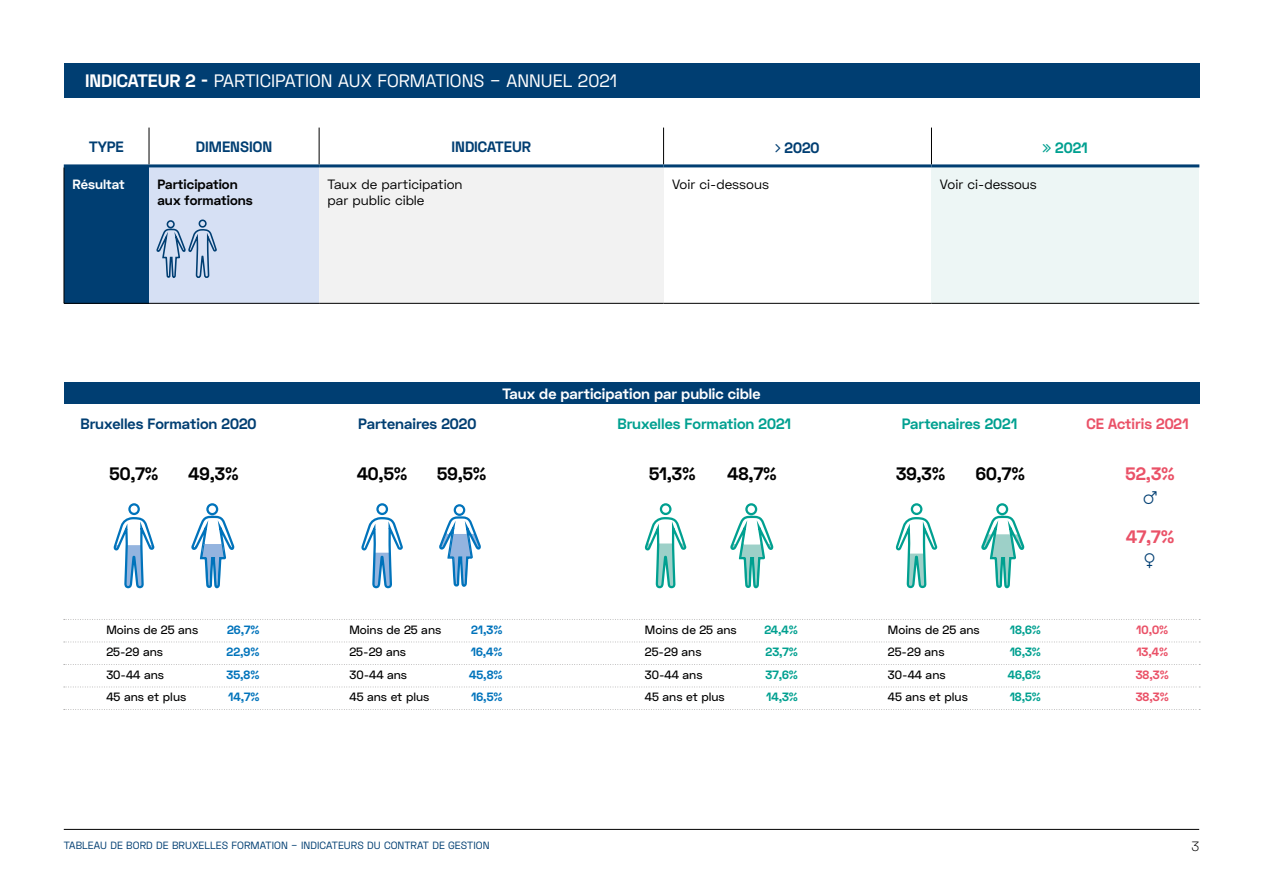
<style>
.page{position:relative;width:1263px;height:893px;background:#fff}
.page>*{position:absolute;margin:0;border:0;box-sizing:border-box;transform-origin:0 0}
.t1{font:18px "Space Grotesk";color:#fff}
.t2{font:700 18px "Space Grotesk";color:#000}
.t3{font:700 18px "Space Grotesk";color:#ea5167}
.t4{font:700 15px "Space Grotesk";color:#003e72}
.t5{font:700 15px "Space Grotesk";color:#00a090}
.t6{font:700 15px "Space Grotesk";color:#fff}
.t7{font:700 15px "Space Grotesk";color:#ea5167}
.t8{font:13.5px/15.6px "Space Grotesk";color:#000}
.t9{font:700 13.5px/15.6px "Space Grotesk";color:#000}
.t10{font:700 13.5px "Space Grotesk";color:#fff}
.t11{font:300 13.5px "Space Grotesk";color:#000}
.t12{font:500 12px "Space Grotesk";color:#000}
.t13{font:700 12px "Space Grotesk";color:#0073bb}
.t14{font:700 12px "Space Grotesk";color:#00a090}
.t15{font:700 12px/22.5px "Space Grotesk";color:#ea5167;text-align:justify}
.t16{font:10.5px "Space Grotesk";letter-spacing:.005em;color:#003e72}
.s1{font-weight:700}
</style>
<div class="page">
<hr style="left:64px;top:829px;width:1135px;height:1px;background:#000">
<svg style="left:981px;top:503px;width:43px;height:85px"></svg>
<svg style="left:896px;top:503px;width:41px;height:85px"></svg>
<svg style="left:730px;top:503px;width:43px;height:85px"></svg>
<svg style="left:645px;top:503px;width:41px;height:85px"></svg>
<svg style="left:439px;top:504px;width:42px;height:83px"></svg>
<svg style="left:361px;top:503px;width:42px;height:85px"></svg>
<div style="left:64px;top:166px;width:85px;height:137px;background:#003e72"></div>
<div style="left:149px;top:166px;width:170px;height:137px;background:#d6e0f4"></div>
<div style="left:319px;top:166px;width:344px;height:137px;background:#f2f2f2"></div>
<div style="left:931px;top:166px;width:268px;height:137px;background:#edf6f5"></div>
<hr style="left:149px;top:128px;width:1px;height:36px;background:#000">
<hr style="left:319px;top:128px;width:1px;height:36px;background:#000">
<hr style="left:663px;top:128px;width:1px;height:36px;background:#000">
<hr style="left:931px;top:128px;width:1px;height:36px;background:#000">
<hr style="left:64px;top:167px;width:1px;height:136px;background:#000">
<hr style="left:64px;top:303px;width:85px;height:1px;background:#000">
<hr style="left:149px;top:303px;width:170px;height:1px;background:#000">
<hr style="left:319px;top:303px;width:344px;height:1px;background:#000">
<hr style="left:663px;top:303px;width:268px;height:1px;background:#000">
<hr style="left:931px;top:303px;width:268px;height:1px;background:#000">
<hr style="left:64px;top:164px;width:85px;height:3px;background:#003e72">
<hr style="left:149px;top:164px;width:170px;height:3px;background:#003e72">
<hr style="left:319px;top:164px;width:344px;height:3px;background:#003e72">
<hr style="left:663px;top:164px;width:268px;height:3px;background:#003e72">
<hr style="left:931px;top:164px;width:268px;height:3px;background:#003e72">
<div style="left:64px;top:64px;width:1135px;height:34px;background:#003e72"></div>
<div style="left:64px;top:383px;width:1135px;height:21px;background:#003e72"></div>
<svg style="left:64px;top:619px;width:1136px;height:1px"></svg>
<svg style="left:64px;top:642px;width:1136px;height:1px"></svg>
<svg style="left:64px;top:664px;width:1136px;height:1px"></svg>
<svg style="left:64px;top:687px;width:1136px;height:1px"></svg>
<svg style="left:64px;top:709px;width:1136px;height:1px"></svg>
<svg style="left:155px;top:219px;width:63px;height:85px"></svg>
<svg style="left:114px;top:503px;width:40px;height:85px"></svg>
<svg style="left:191px;top:503px;width:43px;height:85px"></svg>
<h1 class="t1" style="left:85px;top:69px;width:534px"><span class="s1">INDICATEUR 2 -</span> PARTICIPATION AUX FORMATIONS – ANNUEL 2021</h1>
<p class="t4" style="left:89px;top:137px;width:36px">TYPE</p>
<p class="t4" style="left:196px;top:137px;width:78px">DIMENSION</p>
<p class="t4" style="left:451px;top:137px;width:81px">INDICATEUR</p>
<p class="t4" style="left:785px;top:138px;width:36px">2020</p>
<p class="t5" style="left:1055px;top:138px;width:34px">2021</p>
<p class="t10" style="left:72px;top:176px;width:54px">Résultat</p>
<p class="t9" style="left:158px;top:177px;width:97px">Participation aux formations</p>
<p class="t8" style="left:328px;top:177px;width:136px">Taux de participation par public cible</p>
<p class="t8" style="left:672px;top:177px;width:98px">Voir ci-dessous</p>
<p class="t8" style="left:940px;top:177px;width:98px">Voir ci-dessous</p>
<p class="t6" style="left:502px;top:384px;width:260px">Taux de participation par public cible</p>
<p class="t4" style="left:80px;top:414px;width:178px">Bruxelles Formation 2020</p>
<p class="t4" style="left:358px;top:414px;width:119px">Partenaires 2020</p>
<p class="t5" style="left:617px;top:414px;width:175px">Bruxelles Formation 2021</p>
<p class="t5" style="left:902px;top:414px;width:117px">Partenaires 2021</p>
<p class="t7" style="left:1086px;top:414px;width:104px">CE Actiris 2021</p>
<h1 class="t2" style="left:189px;top:462px;width:52px">49,3%</h1>
<h1 class="t2" style="left:437px;top:462px;width:51px">59,5%</h1>
<h1 class="t2" style="left:727px;top:462px;width:51px">48,7%</h1>
<h1 class="t2" style="left:976px;top:462px;width:51px">60,7%</h1>
<h1 class="t3" style="left:1126px;top:462px;width:51px">52,3%</h1>
<h1 class="t2" style="left:109px;top:462px;width:51px">50,7%</h1>
<h1 class="t2" style="left:357px;top:462px;width:52px">40,5%</h1>
<h1 class="t2" style="left:649px;top:462px;width:48px">51,3%</h1>
<h1 class="t2" style="left:896px;top:462px;width:51px">39,3%</h1>
<p class="t12" style="left:106px;top:622px;width:93px">Moins de 25 ans</p>
<p class="t13" style="left:227px;top:622px;width:34px">26,7%</p>
<p class="t12" style="left:106px;top:644px;width:58px">25-29 ans</p>
<p class="t13" style="left:227px;top:644px;width:34px">22,9%</p>
<p class="t12" style="left:106px;top:667px;width:59px">30-44 ans</p>
<p class="t13" style="left:226px;top:667px;width:34px">35,8%</p>
<p class="t12" style="left:106px;top:689px;width:81px">45 ans et plus</p>
<p class="t13" style="left:228px;top:689px;width:33px">14,7%</p>
<p class="t12" style="left:349px;top:622px;width:93px">Moins de 25 ans</p>
<p class="t13" style="left:471px;top:622px;width:33px">21,3%</p>
<p class="t12" style="left:349px;top:644px;width:58px">25-29 ans</p>
<p class="t13" style="left:471px;top:644px;width:33px">16,4%</p>
<p class="t12" style="left:349px;top:667px;width:59px">30-44 ans</p>
<p class="t13" style="left:469px;top:667px;width:35px">45,8%</p>
<p class="t12" style="left:349px;top:689px;width:81px">45 ans et plus</p>
<p class="t13" style="left:471px;top:689px;width:33px">16,5%</p>
<p class="t12" style="left:645px;top:622px;width:93px">Moins de 25 ans</p>
<p class="t14" style="left:765px;top:622px;width:35px">24,4%</p>
<p class="t12" style="left:645px;top:644px;width:58px">25-29 ans</p>
<p class="t14" style="left:766px;top:644px;width:34px">23,7%</p>
<p class="t12" style="left:645px;top:667px;width:59px">30-44 ans</p>
<p class="t14" style="left:765px;top:667px;width:34px">37,6%</p>
<p class="t12" style="left:645px;top:689px;width:81px">45 ans et plus</p>
<p class="t14" style="left:766px;top:689px;width:33px">14,3%</p>
<p class="t12" style="left:888px;top:622px;width:93px">Moins de 25 ans</p>
<p class="t14" style="left:1010px;top:622px;width:33px">18,6%</p>
<p class="t12" style="left:888px;top:644px;width:58px">25-29 ans</p>
<p class="t14" style="left:1010px;top:644px;width:33px">16,3%</p>
<p class="t12" style="left:888px;top:667px;width:59px">30-44 ans</p>
<p class="t14" style="left:1008px;top:667px;width:35px">46,6%</p>
<p class="t12" style="left:888px;top:689px;width:81px">45 ans et plus</p>
<p class="t14" style="left:1010px;top:689px;width:33px">18,5%</p>
<h1 class="t3" style="left:1126px;top:525px;width:50px">47,7%</h1>
<p class="t15" style="left:1136px;top:619px;width:35px">10,0% 13,4% 38,3% 38,3%</p>
<p class="t16" style="left:64px;top:839px;width:427px">TABLEAU DE BORD DE BRUXELLES FORMATION – INDICATEURS DU CONTRAT DE GESTION</p>
<p class="t11" style="left:1191px;top:838px;width:9px">3</p>
</div>
